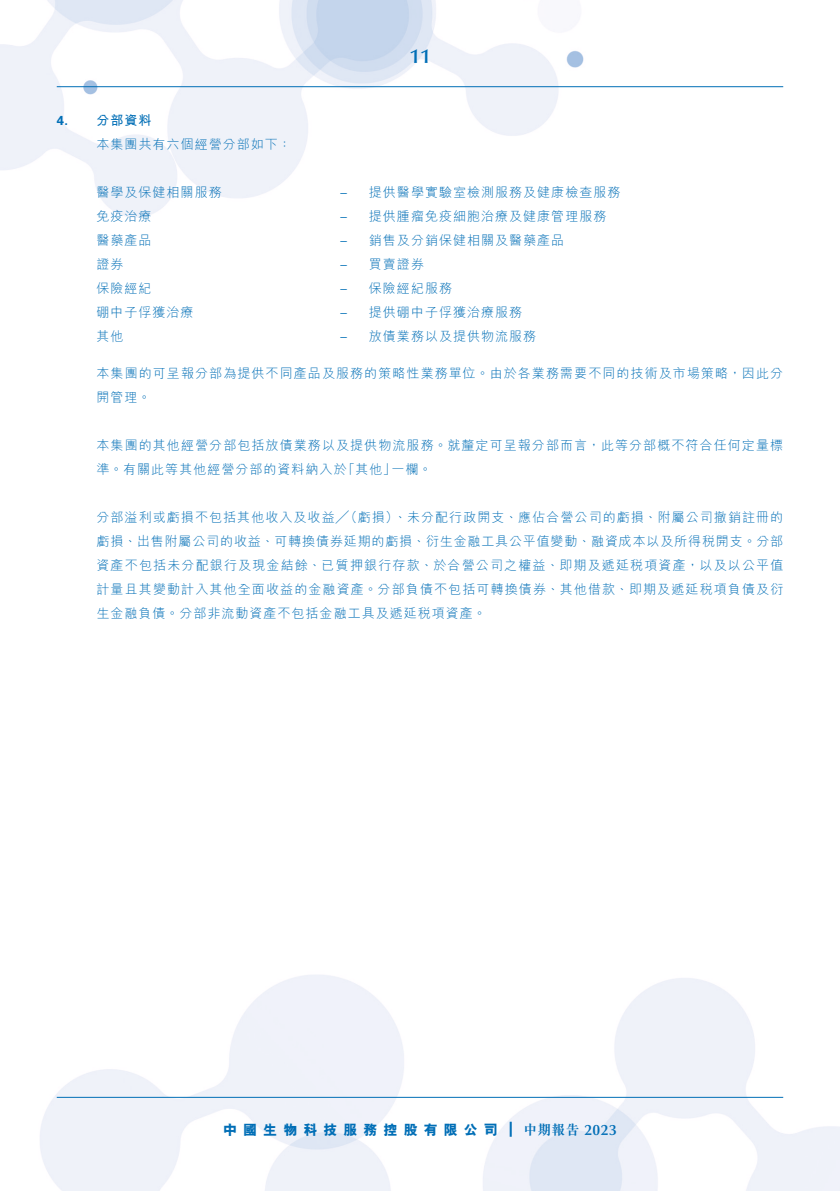
<style>
.page{position:relative;width:840px;height:1191px;background:#fff}
.page>*{position:absolute;margin:0;border:0;box-sizing:border-box;transform-origin:0 0}
.t1{font:600 20px "Optima LT Std";color:#006eb6}
.t2{font:700 15px "Univers LT Std";color:#006eb6}
.t3{font:800 14px "M Hei HK";letter-spacing:.43em;color:#006eb6}
.t4{font:700 14px "M Sung HK";color:#006eb6}
._06_Notes{font:300 13px/24px "M Hei HK";letter-spacing:.085em;color:#006eb6}
._51_N_Table_txt{font:300 13px "M Hei HK";letter-spacing:.08em;color:#006eb6}
._51_N_Table_txt-2{font:300 13px "Univers LT Std";color:#006eb6}
._07_NH1{font:700 13px "M Hei HK";color:#006eb6}
._07_NH1-2{font:700 13px "Univers LT Std";color:#006eb6}
.s1{font-family:"Optima LT Std";font-weight:600;font-size:15px}
</style>
<div class="page">
<img style="left:0;top:0;width:839px;height:1191px">
<hr style="left:57px;top:86px;width:725px;height:1px;background:#006eb6">
<hr style="left:57px;top:1096px;width:725px;height:1px;background:#006eb6">
<p class="_07_NH1-2" style="left:57px;top:113px;width:13px">4.</p>
<h1 class="t1" style="left:409px;top:45px;width:23px">11</h1>
<p class="_07_NH1" style="left:96px;top:111px;width:57px">分部資料</p>
<p class="_06_Notes" style="left:96px;top:132px;width:196px">本集團共有六個經營分部如下：</p>
<p class="_51_N_Table_txt" style="left:96px;top:183px;width:127px">醫學及保健相關服務</p>
<p class="_51_N_Table_txt-2" style="left:340px;top:185px;width:8px">–</p>
<p class="_51_N_Table_txt" style="left:369px;top:183px;width:253px">提供醫學實驗室檢測服務及健康檢查服務</p>
<p class="_51_N_Table_txt" style="left:96px;top:207px;width:57px">免疫治療</p>
<p class="_51_N_Table_txt-2" style="left:340px;top:209px;width:8px">–</p>
<p class="_51_N_Table_txt" style="left:369px;top:207px;width:239px">提供腫瘤免疫細胞治療及健康管理服務</p>
<p class="_51_N_Table_txt" style="left:96px;top:231px;width:57px">醫藥產品</p>
<p class="_51_N_Table_txt-2" style="left:340px;top:233px;width:8px">–</p>
<p class="_51_N_Table_txt" style="left:369px;top:231px;width:197px">銷售及分銷保健相關及醫藥產品</p>
<p class="_51_N_Table_txt" style="left:96px;top:255px;width:29px">證券</p>
<p class="_51_N_Table_txt-2" style="left:340px;top:257px;width:8px">–</p>
<p class="_51_N_Table_txt" style="left:369px;top:255px;width:57px">買賣證券</p>
<p class="_51_N_Table_txt" style="left:96px;top:279px;width:57px">保險經紀</p>
<p class="_51_N_Table_txt-2" style="left:340px;top:281px;width:8px">–</p>
<p class="_51_N_Table_txt" style="left:369px;top:279px;width:85px">保險經紀服務</p>
<p class="_51_N_Table_txt" style="left:96px;top:303px;width:99px">硼中子俘獲治療</p>
<p class="_51_N_Table_txt-2" style="left:340px;top:305px;width:8px">–</p>
<p class="_51_N_Table_txt" style="left:369px;top:303px;width:155px">提供硼中子俘獲治療服務</p>
<p class="_51_N_Table_txt" style="left:369px;top:327px;width:169px">放債業務以及提供物流服務</p>
<p class="_51_N_Table_txt" style="left:96px;top:327px;width:29px">其他</p>
<p class="_06_Notes" style="left:96px;top:361px;width:687px">本集團的可呈報分部為提供不同產品及服務的策略性業務單位。由於各業務需要不同的技術及市場策略，因此分開管理。</p>
<p class="_06_Notes" style="left:391px;top:433px;width:393px;text-indent:-295px">本集團的其他經營分部包括放債業務以及提供物流服務。就釐定可呈報分部而言，此等分部概不符合任何定量標一欄。</p>
<p class="_51_N_Table_txt-2" style="left:340px;top:329px;width:8px">–</p>
<p class="_06_Notes" style="left:96px;top:457px;width:251px">準。有關此等其他經營分部的資料納入於</p>
<p class="_06_Notes" style="left:96px;top:505px;width:688px;text-align:justify">分部溢利或虧損不包括其他收入及收益╱（虧損）、未分配行政開支、應佔合營公司的虧損、附屬公司撤銷註冊的虧損、出售附屬公司的收益、可轉換債券延期的虧損、衍生金融工具公平值變動、融資成本以及所得稅開支。分部資產不包括未分配銀行及現金結餘、已質押銀行存款、於合營公司之權益、即期及遞延稅項資產，以及以公平值計量且其變動計入其他全面收益的金融資產。分部負債不包括可轉換債券、其他借款、即期及遞延稅項負債及衍生金融負債。分部非流動資產不包括金融工具及遞延稅項資產。</p>
<p class="_06_Notes" style="left:342px;top:457px;width:55px">「其他」</p>
<p class="t3" style="left:223px;top:1120px;width:276px">中國生物科技服務控股有限公司</p>
<p class="t2" style="left:508px;top:1118px;width:6px">|</p>
<p class="t4" style="left:523px;top:1119px;width:95px">中期報告 <span class="s1">2023</span></p>
</div>
